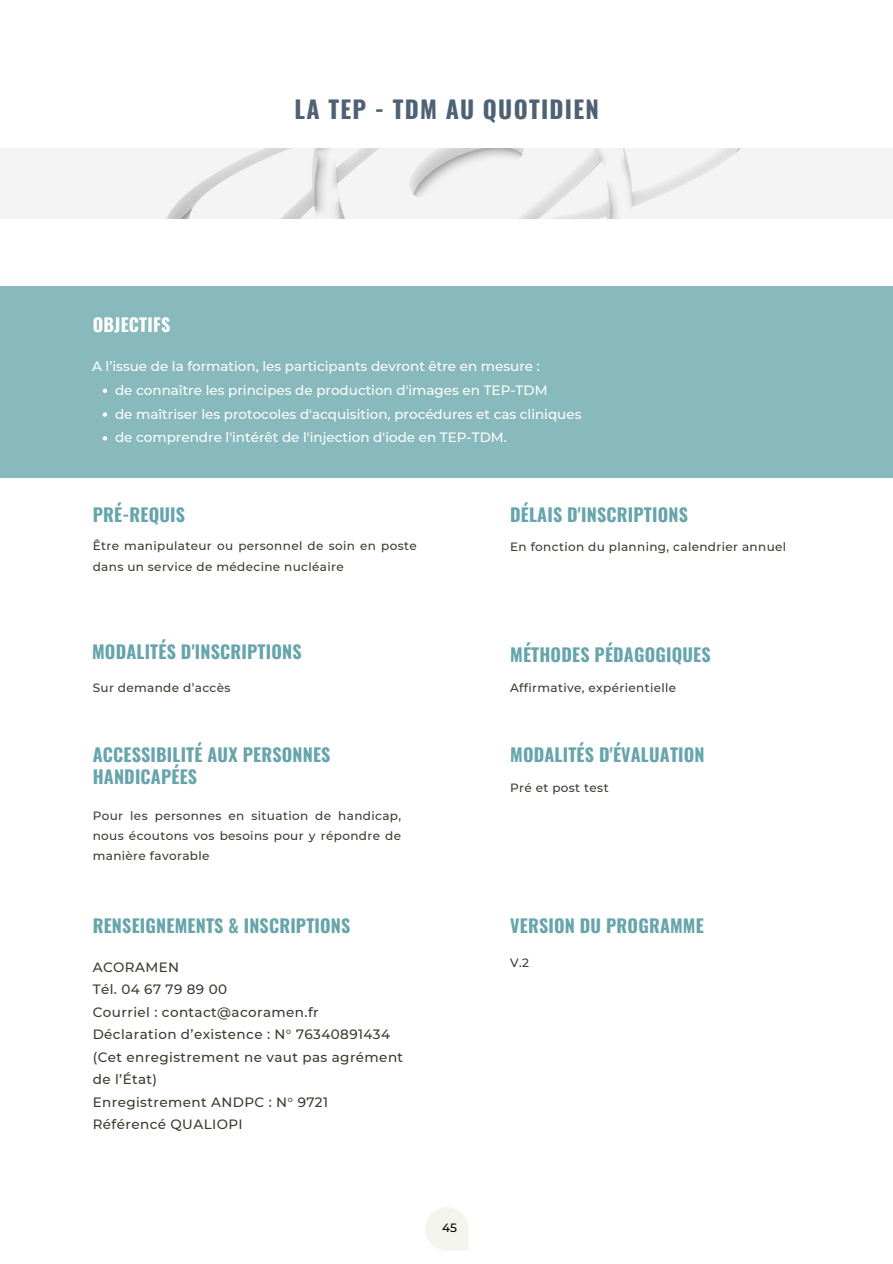
<style>
.page{position:relative;width:893px;height:1264px;background:#fff}
.page>*{position:absolute;margin:0;border:0;box-sizing:border-box;transform-origin:0 0}
.t1{font:700 24px "Oswald";letter-spacing:.055em;color:#4f6174}
.t2{font:700 18px/22.5px "Oswald";letter-spacing:.01em;color:#66a5ab}
.t3{font:700 18px "Oswald";letter-spacing:.01em;color:#fff}
.t4{font:500 13.5px "Montserrat";color:#fff}
.t5{font:500 13.5px "Montserrat";letter-spacing:.03em;color:#3e3a2f}
.t6{font:500 12px/20px "Montserrat";letter-spacing:.03em;color:#3e3a2f}
.t7{font:500 12px "Montserrat";color:#000}
</style>
<div class="page">
<div style="left:0;top:286px;width:892px;height:191px;background:#88b9bd"></div>
<svg style="left:425px;top:1207px;width:43px;height:43px"></svg>
<svg style="left:103px;top:388px;width:4px;height:5px"></svg>
<svg style="left:103px;top:412px;width:4px;height:5px"></svg>
<svg style="left:103px;top:436px;width:4px;height:4px"></svg>
<img style="left:0;top:148px;width:892px;height:70px">
<p class="t3" style="left:93px;top:310px;width:79px">OBJECTIFS</p>
<p class="t1" style="left:294px;top:90px;width:306px">LA TEP - TDM AU QUOTIDIEN</p>
<p class="t4" style="left:92px;top:358px;width:449px">A l’issue de la formation, les participants devront être en mesure :</p>
<p class="t4" style="left:115px;top:382px;width:434px">de connaître les principes de production d'images en TEP-TDM</p>
<p class="t4" style="left:115px;top:405px;width:468px">de maîtriser les protocoles d'acquisition, procédures et cas cliniques</p>
<p class="t4" style="left:115px;top:429px;width:393px">de comprendre l'intérêt de l'injection d'iode en TEP-TDM.</p>
<p class="t2" style="left:93px;top:502px;width:94px">PRÉ-REQUIS</p>
<p class="t2" style="left:510px;top:502px;width:179px">DÉLAIS D'INSCRIPTIONS</p>
<p class="t6" style="left:93px;top:536px;width:325px">Être manipulateur ou personnel de soin en poste dans un service de médecine nucléaire</p>
<p class="t6" style="left:510px;top:536px;width:277px">En fonction du planning, calendrier annuel</p>
<p class="t2" style="left:92px;top:639px;width:211px">MODALITÉS D'INSCRIPTIONS</p>
<p class="t2" style="left:510px;top:642px;width:202px">MÉTHODES PÉDAGOGIQUES</p>
<p class="t6" style="left:93px;top:678px;width:139px">Sur demande d’accès</p>
<p class="t6" style="left:510px;top:678px;width:168px">Affirmative, expérientielle</p>
<p class="t2" style="left:93px;top:742px;width:239px">ACCESSIBILITÉ AUX PERSONNES<br>HANDICAPÉES</p>
<p class="t2" style="left:510px;top:742px;width:196px">MODALITÉS D'ÉVALUATION</p>
<p class="t6" style="left:510px;top:777px;width:100px">Pré et post test</p>
<p class="t6" style="left:93px;top:806px;width:310px;text-align:justify">Pour les personnes en situation de handicap, nous écoutons vos besoins pour y répondre de manière favorable</p>
<p class="t2" style="left:93px;top:913px;width:259px">RENSEIGNEMENTS &amp; INSCRIPTIONS</p>
<p class="t5" style="left:93px;top:958px;width:88px">ACORAMEN</p>
<p class="t5" style="left:93px;top:981px;width:136px">Tél. 04 67 79 89 00</p>
<p class="t5" style="left:93px;top:1003px;width:227px">Courriel : contact@acoramen.fr</p>
<p class="t5" style="left:93px;top:1026px;width:299px">Déclaration d’existence : N° 76340891434</p>
<p class="t5" style="left:93px;top:1048px;width:312px">(Cet enregistrement ne vaut pas agrément</p>
<p class="t5" style="left:93px;top:1071px;width:66px">de l’État)</p>
<p class="t5" style="left:93px;top:1093px;width:237px">Enregistrement ANDPC : N° 9721</p>
<p class="t5" style="left:93px;top:1116px;width:151px">Référencé QUALIOPI</p>
<p class="t2" style="left:510px;top:913px;width:195px">VERSION DU PROGRAMME</p>
<p class="t6" style="left:510px;top:952px;width:20px">V.2</p>
<p class="t7" style="left:442px;top:1220px;width:16px">45</p>
</div>
